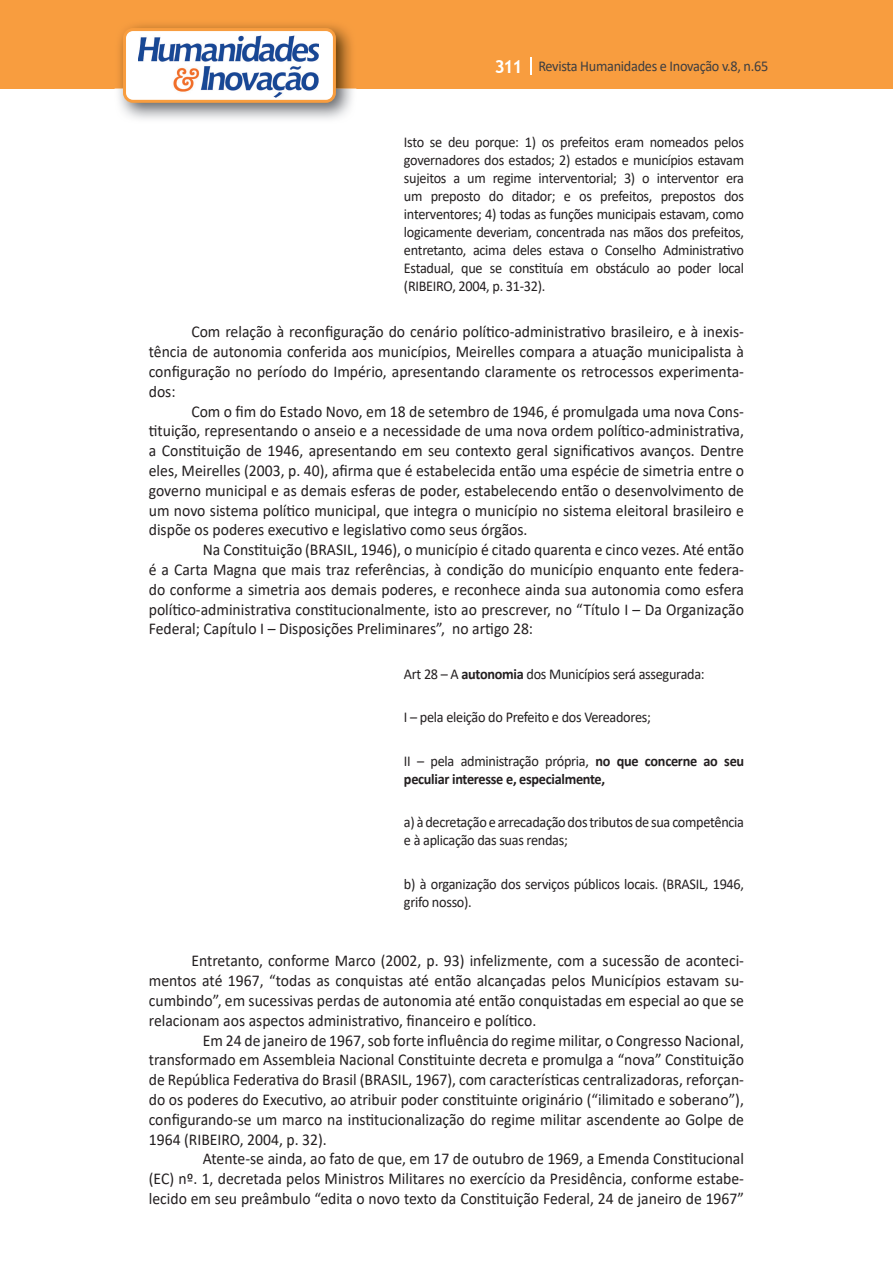
<style>
.page{position:relative;width:893px;height:1263px;background:#fff}
.page>*{position:absolute;margin:0;border:0;box-sizing:border-box;transform-origin:0 0}
.t1{font:16.5px/19.8px "Calibri";color:#231f20;text-align:justify;scale:.95 1}
.t2{font:15px/18px "Calibri";letter-spacing:-.02em;color:#231f20;scale:.95 1}
.t3{font:700 15px/18px "Calibri";letter-spacing:-.02em;color:#231f20;scale:.95 1}
.t4{font:15px "Calibri";letter-spacing:-.02em;color:#3e3e3f;scale:.95 1}
.s1{font-family:"Trebuchet MS";font-weight:700;font-size:18px;color:#fff}
.s2{font-weight:700}
.s3{font-weight:400}
</style>
<div class="page">
<div style="left:0;top:0;width:893px;height:88px;background:#f89d3f"></div>
<svg style="left:530px;top:57px;width:2px;height:18px"></svg>
<img style="left:115px;top:24px;width:241px;height:95px">
<div style="left:125px;top:30px;width:209px;height:71px;background:#fff;border-radius:9px"></div>
<img style="left:138px;top:35px;width:181px;height:62px">
<div style="left:123px;top:28px;width:213px;height:75px;border:3px solid #f89d3f;border-radius:9px"></div>
<p class="t4" style="left:495px;top:56px;width:290px"><span class="s1">311</span> Revista Humanidades e Inovação v.8, n.65</p>
<p class="t2" style="left:404px;top:133px;width:360px;text-align:justify">Isto se deu porque: 1) os prefeitos eram nomeados pelos governadores dos estados; 2) estados e municípios estavam sujeitos a um regime interventorial; 3) o interventor era um preposto do ditador; e os prefeitos, prepostos dos interventores; 4) todas as funções municipais estavam, como logicamente deveriam, concentrada nas mãos dos prefeitos, entretanto, acima deles estava o Conselho Administrativo Estadual, que se constituía em obstáculo ao poder local (RIBEIRO, 2004, p. 31-32).</p>
<p class="t1" style="left:149px;top:322px;width:628px;text-indent:43px">Com relação à reconfiguração do cenário político-administrativo brasileiro, e à inexis&shy;tência de autonomia conferida aos municípios, Meirelles compara a atuação municipalista à configuração no período do Império, apresentando claramente os retrocessos experimenta&shy;dos:</p>
<p class="t1" style="left:149px;top:401px;width:628px;text-indent:43px">Com o fim do Estado Novo, em 18 de setembro de 1946, é promulgada uma nova Cons&shy;tituição, representando o anseio e a necessidade de uma nova ordem político-administrativa, a Constituição de 1946, apresentando em seu contexto geral significativos avanços. Dentre eles, Meirelles (2003, p. 40), afirma que é estabelecida então uma espécie de simetria entre o governo municipal e as demais esferas de poder, estabelecendo então o desenvolvimento de um novo sistema político municipal, que integra o município no sistema eleitoral brasileiro e dispõe os poderes executivo e legislativo como seus órgãos.</p>
<p class="t1" style="left:149px;top:539px;width:628px;text-indent:54px">Na Constituição (BRASIL, 1946), o município é citado quarenta e cinco vezes. Até então é a Carta Magna que mais traz referências, à condição do município enquanto ente federa&shy;do conforme a simetria aos demais poderes, e reconhece ainda sua autonomia como esfera político-administrativa constitucionalmente, isto ao prescrever, no “Título I – Da Organização Federal; Capítulo I – Disposições Preliminares”, no artigo 28:</p>
<p class="t2" style="left:404px;top:664px;width:318px">Art 28 – A <span class="s2">autonomia</span> dos Municípios será assegurada:</p>
<p class="t2" style="left:404px;top:708px;width:261px">I – pela eleição do Prefeito e dos Vereadores;</p>
<p class="t3" style="left:404px;top:751px;width:360px"><span class="s3">II – pela administração própria,</span> no que concerne ao seu peculiar interesse e, especialmente,</p>
<p class="t2" style="left:404px;top:813px;width:359px">a) à decretação e arrecadação dos tributos de sua competência e à aplicação das suas rendas;</p>
<p class="t2" style="left:404px;top:874px;width:359px">b) à organização dos serviços públicos locais. (BRASIL, 1946, grifo nosso).</p>
<p class="t1" style="left:149px;top:950px;width:628px;text-indent:43px">Entretanto, conforme Marco (2002, p. 93) infelizmente, com a sucessão de aconteci&shy;mentos até 1967, “todas as conquistas até então alcançadas pelos Municípios estavam su&shy;cumbindo”, em sucessivas perdas de autonomia até então conquistadas em especial ao que se relacionam aos aspectos administrativo, financeiro e político.</p>
<p class="t1" style="left:149px;top:1030px;width:628px;text-indent:54px">Em 24 de janeiro de 1967, sob forte influência do regime militar, o Congresso Nacional, transformado em Assembleia Nacional Constituinte decreta e promulga a “nova” Constituição de República Federativa do Brasil (BRASIL, 1967), com características centralizadoras, reforçan&shy;do os poderes do Executivo, ao atribuir poder constituinte originário (“ilimitado e soberano”), configurando-se um marco na institucionalização do regime militar ascendente ao Golpe de 1964 (RIBEIRO, 2004, p. 32).</p>
<p class="t1" style="left:149px;top:1148px;width:628px;text-indent:54px">Atente-se ainda, ao fato de que, em 17 de outubro de 1969, a Emenda Constitucional (EC) nº. 1, decretada pelos Ministros Militares no exercício da Presidência, conforme estabe&shy;lecido em seu preâmbulo “edita o novo texto da Constituição Federal, 24 de janeiro de 1967”</p>
</div>
